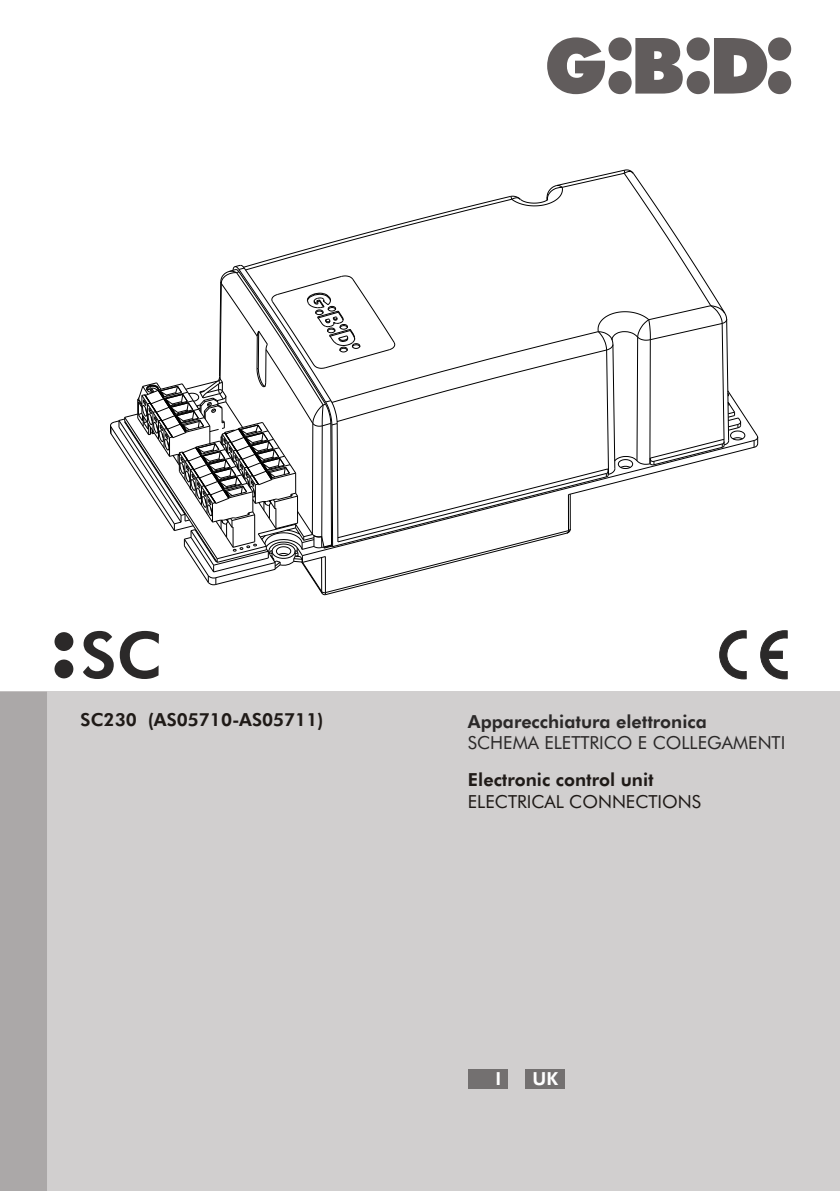
<style>
.page{position:relative;width:840px;height:1191px;background:#fff}
.page>*{position:absolute;margin:0;border:0;box-sizing:border-box;transform-origin:0 0}
.t1{font:800 64px "Futura BT";color:#2b2929}
.t2{font:800 18px "Futura BT";color:#1f1a17}
.t3{font:18px "Futura BT";color:#2b2929}
.t4{font:800 18px "Futura BT";color:#2b2929}
.t5{font:18px "Futura BT";color:#1f1a17}
.t6{font:800 18px "Futura BT";color:#fff}
</style>
<div class="page">
<div style="left:0;top:691px;width:839px;height:500px;background:#d1cfcf"></div>
<svg style="left:547px;top:37px;width:243px;height:57px"></svg>
<div style="left:0;top:691px;width:47px;height:500px;background:#aba8a8"></div>
<div style="left:467px;top:1068px;width:40px;height:20px;background:#737070"></div>
<div style="left:524px;top:1068px;width:40px;height:20px;background:#737070"></div>
<svg style="left:54px;top:632px;width:19px;height:46px"></svg>
<svg style="left:110px;top:169px;width:647px;height:426px"></svg>
<svg style="left:760px;top:630px;width:27px;height:49px"></svg>
<svg style="left:719px;top:630px;width:27px;height:49px"></svg>
<h1 class="t1" style="left:81px;top:629px;width:83px">SC</h1>
<p class="t2" style="left:81px;top:712px;width:244px">SC230 (AS05710-AS05711)</p>
<p class="t4" style="left:467px;top:714px;width:240px">Apparecchiatura elettronica</p>
<p class="t3" style="left:467px;top:735px;width:319px">SCHEMA ELETTRICO E COLLEGAMENTI</p>
<p class="t2" style="left:467px;top:772px;width:187px">Electronic control unit</p>
<p class="t5" style="left:467px;top:794px;width:234px">ELECTRICAL CONNECTIONS</p>
<p class="t6" style="left:495px;top:1071px;width:7px">I</p>
<p class="t6" style="left:532px;top:1071px;width:27px">UK</p>
</div>
